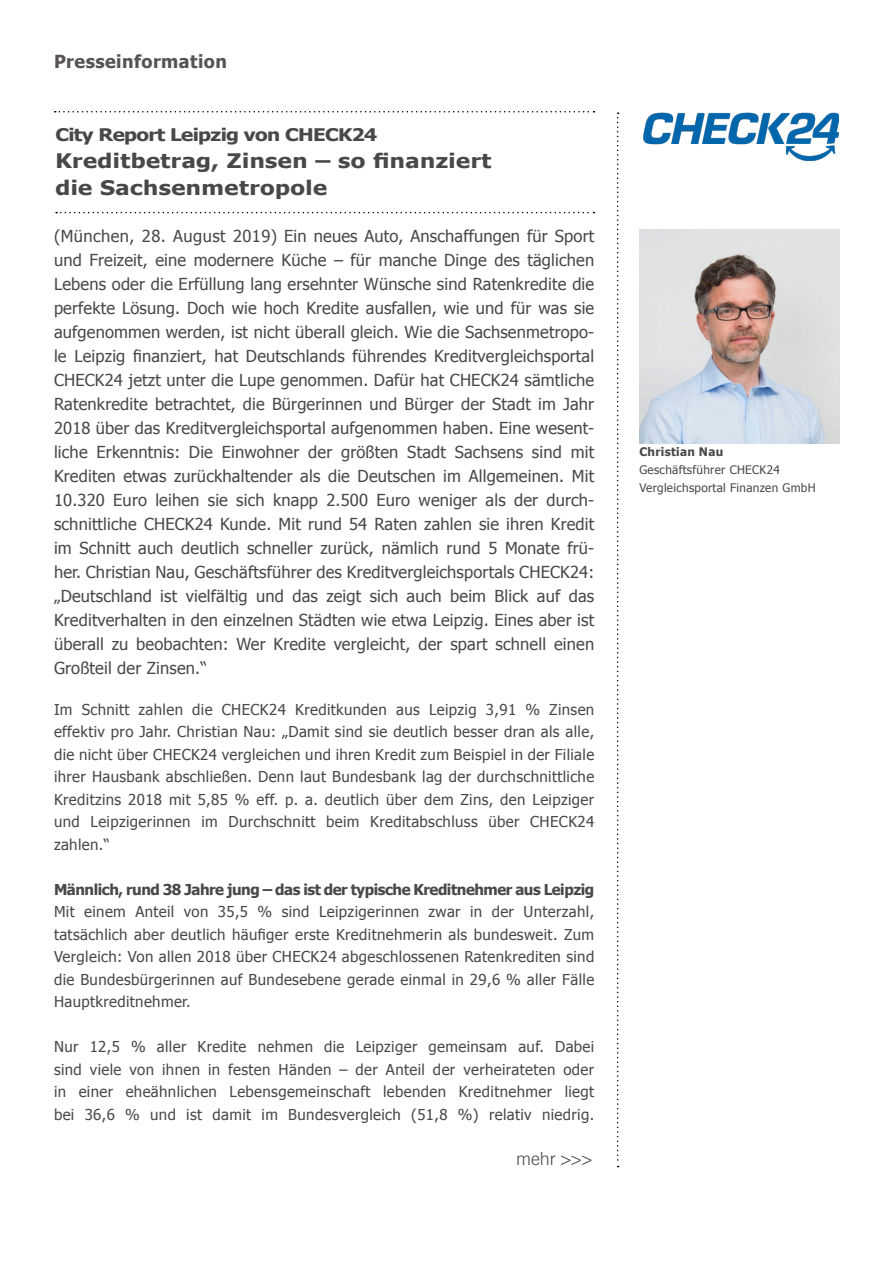
<style>
.page{position:relative;width:893px;height:1263px;background:#fff}
.page>*{position:absolute;margin:0;border:0;box-sizing:border-box;transform-origin:0 0}
.Liste{font:700 20.1px "Tahoma";letter-spacing:.02em;color:#484847;scale:1.18 1}
.t1{font:700 18px "Tahoma";letter-spacing:.025em;color:#585353}
.t2{font:300 18px "Trade Gothic LT";color:#484847}
.Liste-2{font:700 17.4px "Tahoma";letter-spacing:-.03em;color:#484847;scale:1.18 1}
.Liste-3{font:16.5px/24px "Tahoma";letter-spacing:.01em;color:#484847;text-align:justify}
.t3{font:15px/22.5px "Tahoma";letter-spacing:.025em;color:#484847;text-align:justify}
.t4{font:700 15px "Tahoma";letter-spacing:-.03em;color:#484847}
.t5{font:11.7px/17.7px "Tahoma";letter-spacing:.025em;color:#484847}
.s1{font-weight:700}
</style>
<div class="page">
<svg style="left:55px;top:111px;width:539px;height:1px"></svg>
<svg style="left:617px;top:112px;width:2px;height:1055px"></svg>
<img style="left:643px;top:112px;width:196px;height:49px">
<svg style="left:56px;top:212px;width:538px;height:1px"></svg>
<img style="left:639px;top:230px;width:200px;height:213px">
<p class="t1" style="left:54px;top:49px;width:175px">Presseinformation</p>
<p class="Liste-2" style="left:55px;top:123px;width:274px">City Report Leipzig von CHECK24</p>
<p class="Liste" style="left:55px;top:147px;width:371px">Kreditbetrag, Zinsen – so finanziert</p>
<p class="Liste" style="left:55px;top:174px;width:232px">die Sachsenmetropole</p>
<p class="Liste-3" style="left:54px;top:223px;width:542px">(München, 28. August 2019) Ein neues Auto, Anschaffungen für Sport und Freizeit, eine modernere Küche – für manche Dinge des täglichen Lebens oder die Erfüllung lang ersehnter Wünsche sind Ratenkredite die perfekte Lösung. Doch wie hoch Kredite ausfallen, wie und für was sie aufgenommen werden, ist nicht überall gleich. Wie die Sachsenmetropo&shy;le Leipzig finanziert, hat Deutschlands führendes Kreditvergleichsportal CHECK24 jetzt unter die Lupe genommen. Dafür hat CHECK24 sämtliche Ratenkredite betrachtet, die Bürgerinnen und Bürger der Stadt im Jahr 2018 über das Kreditvergleichsportal aufgenommen haben. Eine wesent&shy;liche Erkenntnis: Die Einwohner der größten Stadt Sachsens sind mit Krediten etwas zurückhaltender als die Deutschen im Allgemeinen. Mit 10.320 Euro leihen sie sich knapp 2.500 Euro weniger als der durch&shy;schnittliche CHECK24 Kunde. Mit rund 54 Raten zahlen sie ihren Kredit im Schnitt auch deutlich schneller zurück, nämlich rund 5 Monate frü&shy;her. Christian Nau, Geschäftsführer des Kreditvergleichsportals CHECK24: „Deutschland ist vielfältig und das zeigt sich auch beim Blick auf das Kreditverhalten in den einzelnen Städten wie etwa Leipzig. Eines aber ist überall zu beobachten: Wer Kredite vergleicht, der spart schnell einen Großteil der Zinsen.“</p>
<p class="t3" style="left:54px;top:697px;width:542px">Im Schnitt zahlen die CHECK24 Kreditkunden aus Leipzig 3,91 % Zinsen effektiv pro Jahr. Christian Nau: „Damit sind sie deutlich besser dran als alle, die nicht über CHECK24 vergleichen und ihren Kredit zum Beispiel in der Filiale ihrer Hausbank abschließen. Denn laut Bundesbank lag der durchschnittliche Kreditzins 2018 mit 5,85 % eff. p. a. deutlich über dem Zins, den Leipziger und Leipzigerinnen im Durchschnitt beim Kreditabschluss über CHECK24 zahlen.“</p>
<p class="t4" style="left:54px;top:879px;width:542px">Männlich, rund 38 Jahre jung – das ist der typische Kreditnehmer aus Leipzig</p>
<p class="t3" style="left:54px;top:900px;width:542px">Mit einem Anteil von 35,5 % sind Leipzigerinnen zwar in der Unterzahl, tatsächlich aber deutlich häufiger erste Kreditnehmerin als bundesweit. Zum Vergleich: Von allen 2018 über CHECK24 abgeschlossenen Ratenkrediten sind die Bundesbürgerinnen auf Bundesebene gerade einmal in 29,6 % aller Fälle Hauptkreditnehmer.</p>
<p class="t3" style="left:54px;top:1035px;width:542px">Nur 12,5 % aller Kredite nehmen die Leipziger gemeinsam auf. Dabei sind viele von ihnen in festen Händen – der Anteil der verheirateten oder in einer eheähnlichen Lebensgemeinschaft lebenden Kreditnehmer liegt bei 36,6 % und ist damit im Bundesvergleich (51,8 %) relativ niedrig.</p>
<p class="t2" style="left:516px;top:1148px;width:78px">mehr &gt;&gt;&gt;</p>
<p class="t5" style="left:639px;top:443px;width:178px"><span class="s1">Christian Nau<br></span>Geschäftsführer CHECK24<br>Vergleichsportal Finanzen GmbH</p>
</div>
